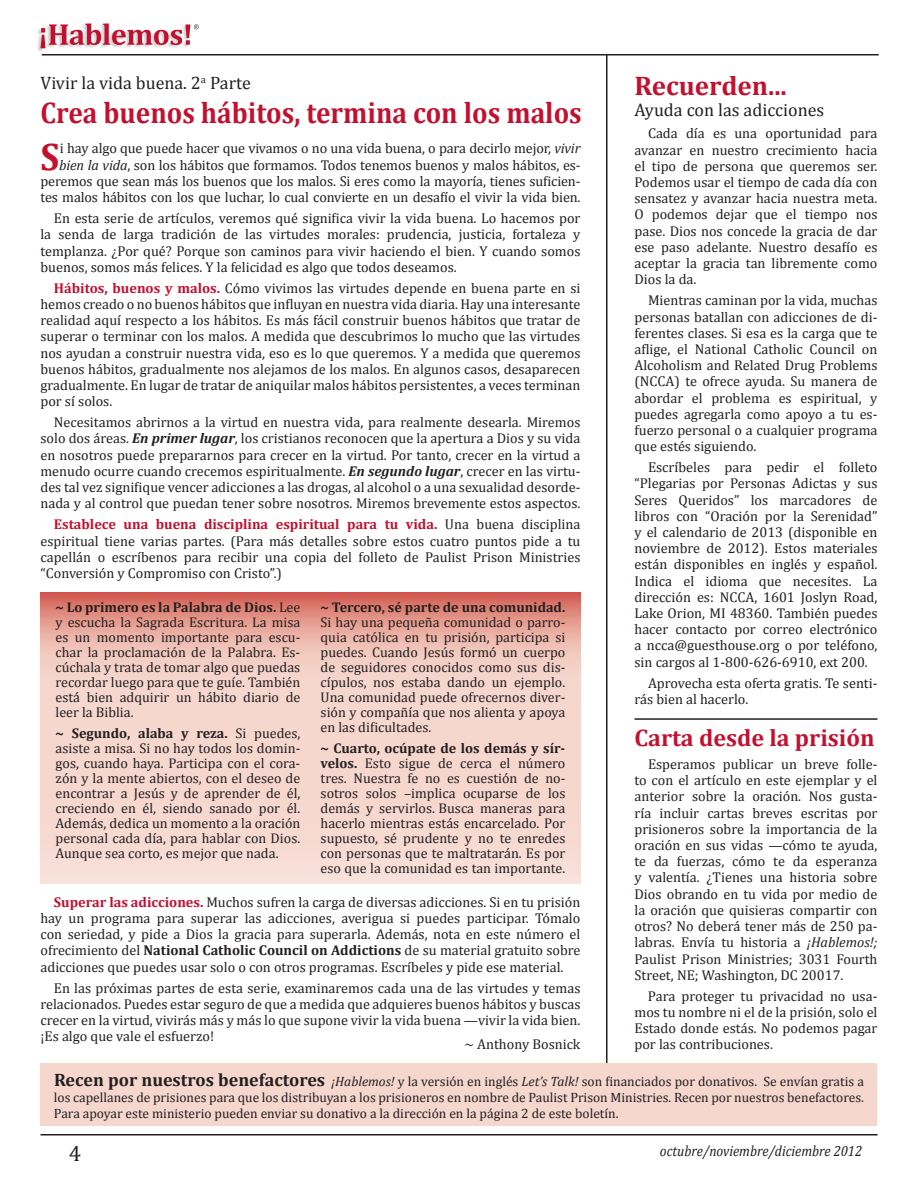
<style>
.page{position:relative;width:918px;height:1188px;background:#fff}
.page>*{position:absolute;margin:0;border:0;box-sizing:border-box;transform-origin:0 0}
.t1{font:700 38.55px "Cambria";color:#c3102f;scale:.95 1}
.t2{font:700 30px "Cambria";color:#c3102f;scale:.91 1}
.t3{font:700 27px "Cambria";color:#c3102f}
.t4{font:700 24px "Cambria";color:#c3102f}
.t5{font:22.5px "Cambria";color:#231f20}
.t6{font:18px "Cambria";color:#231f20}
.t7{font:italic 15px "Cambria";color:#231f20;scale:.9 1}
.t8{font:14.25px/16.2px "Cambria";color:#231f20;text-align:justify}
.t9{font:14.1px/15px "Cambria";color:#231f20;text-align:justify}
.t10{font:700 14.1px "Cambria";color:#231f20}
.t11{font:13.5px/15.8px "Cambria";color:#231f20;text-align:justify}
.s1{font-style:italic}
.s2{font-weight:700;color:#c3102f}
.s3{font-weight:700;font-style:italic}
.s4{font-weight:700}
.s5{font-weight:700;font-size:18px}
</style>
<div class="page">
<hr style="left:42px;top:54px;width:837px;height:2px;background:#231f20">
<hr style="left:40px;top:1134px;width:838px;height:2px;background:#231f20">
<hr style="left:606px;top:54px;width:2px;height:1010px;background:#231f20">
<div style="left:40px;top:1063px;width:838px;height:63px;background:#f5d7ce"></div>
<hr style="left:634px;top:718px;width:244px;height:2px;background:#231f20">
<div style="left:36px;top:24px;width:154px;height:28px;background:#231f20;opacity:.2"></div>
<svg style="left:40px;top:23px;width:159px;height:25px"></svg>
<svg style="left:40px;top:592px;width:540px;height:292px;background:#f1cac1"></svg>
<p class="t6" style="left:40px;top:72px;width:212px">Vivir la vida buena. 2<sup>a</sup> Parte</p>
<h2 class="t2" style="left:40px;top:94px;width:596px">Crea buenos hábitos, termina con los malos</h2>
<h1 class="t1" style="left:40px;top:133px;width:21px">S</h1>
<p class="t8" style="left:40px;top:140px;width:542px;text-align:right">i hay algo que puede hacer que vivamos o no una vida buena, o para decirlo mejor, <span class="s1">vivir bien la vida</span>, son los hábitos que formamos. Todos tenemos buenos y malos hábitos, es&shy;peremos que sean más los buenos que los malos. Si eres como la mayoría, tienes suficien&shy;tes malos hábitos con los que luchar, lo cual convierte en un desafío el vivir la vida bien.</p>
<p class="t8" style="left:40px;top:210px;width:542px;text-indent:14px">En esta serie de artículos, veremos qué significa vivir la vida buena. Lo hacemos por la senda de larga tradición de las virtudes morales: prudencia, justicia, fortaleza y templanza. ¿Por qué? Porque son caminos para vivir haciendo el bien. Y cuando somos buenos, somos más felices. Y la felicidad es algo que todos deseamos.</p>
<p class="t8" style="left:40px;top:280px;width:542px;text-indent:13px"><span class="s2">Hábitos, buenos y malos.</span> Cómo vivimos las virtudes depende en buena parte en si hemos creado o no buenos hábitos que influyan en nuestra vida diaria. Hay una interesante realidad aquí respecto a los hábitos. Es más fácil construir buenos hábitos que tratar de superar o terminar con los malos. A medida que descubrimos lo mucho que las virtudes nos ayudan a construir nuestra vida, eso es lo que queremos. Y a medida que queremos buenos hábitos, gradualmente nos alejamos de los malos. En algunos casos, desaparecen gradualmente. En lugar de tratar de aniquilar malos hábitos persistentes, a veces terminan por sí solos.</p>
<p class="t8" style="left:40px;top:414px;width:542px;text-indent:13px">Necesitamos abrirnos a la virtud en nuestra vida, para realmente desearla. Miremos solo dos áreas. <span class="s3">En primer lugar</span>, los cristianos reconocen que la apertura a Dios y su vida en nosotros puede prepararnos para crecer en la virtud. Por tanto, crecer en la virtud a menudo ocurre cuando crecemos espiritualmente. <span class="s3">En segundo lugar</span>, crecer en las virtu&shy;des tal vez signifique vencer adicciones a las drogas, al alcohol o a una sexualidad desorde&shy;nada y al control que puedan tener sobre nosotros. Miremos brevemente estos aspectos.</p>
<p class="t8" style="left:40px;top:516px;width:542px;text-indent:13px"><span class="s2">Establece una buena disciplina espiritual para tu vida.</span> Una buena disciplina espiritual tiene varias partes. (Para más detalles sobre estos cuatro puntos pide a tu capellán o escríbenos para recibir una copia del folleto de Paulist Prison Ministries “Conversión y Compromiso con Cristo”.)</p>
<p class="t9" style="left:56px;top:600px;width:246px"><span class="s4">~ Lo primero es la Palabra de Dios.</span> Lee y escucha la Sagrada Escritura. La misa es un momento importante para escu&shy;char la proclamación de la Palabra. Es&shy;cúchala y trata de tomar algo que puedas recordar luego para que te guíe. También está bien adquirir un hábito diario de leer la Biblia.</p>
<p class="t9" style="left:56px;top:725px;width:246px"><span class="s4">~ Segundo, alaba y reza.</span> Si puedes, asiste a misa. Si no hay todos los domin&shy;gos, cuando haya. Participa con el cora&shy;zón y la mente abiertos, con el deseo de encontrar a Jesús y de aprender de él, creciendo en él, siendo sanado por él.<br>Además, dedica un momento a la oración personal cada día, para hablar con Dios.<br>Aunque sea corto, es mejor que nada.</p>
<p class="t10" style="left:321px;top:599px;width:246px">~ Tercero, sé parte de una comunidad.</p>
<p class="t9" style="left:321px;top:615px;width:246px">Si hay una pequeña comunidad o parro&shy;quia católica en tu prisión, participa si puedes. Cuando Jesús formó un cuerpo de seguidores conocidos como sus dis&shy;cípulos, nos estaba dando un ejemplo.<br>Una comunidad puede ofrecernos diver&shy;sión y compañía que nos alienta y apoya en las dificultades.</p>
<p class="t9" style="left:321px;top:740px;width:246px"><span class="s4">~ Cuarto, ocúpate de los demás y sír&shy;velos.</span> Esto sigue de cerca el número tres. Nuestra fe no es cuestión de no&shy;sotros solos –implica ocuparse de los demás y servirlos. Busca maneras para hacerlo mientras estás encarcelado. Por supuesto, sé prudente y no te enredes con personas que te maltratarán. Es por eso que la comunidad es tan importante.</p>
<p class="t8" style="left:40px;top:894px;width:542px;text-indent:13px"><span class="s2">Superar las adicciones.</span> Muchos sufren la carga de diversas adicciones. Si en tu prisión hay un programa para superar las adicciones, averigua si puedes participar. Tómalo con seriedad, y pide a Dios la gracia para superarla. Además, nota en este número el ofrecimiento del <span class="s4">National Catholic Council on Addictions</span> de su material gratuito sobre adicciones que puedes usar solo o con otros programas. Escríbeles y pide ese material.</p>
<p class="t8" style="left:40px;top:980px;width:542px;text-indent:13px">En las próximas partes de esta serie, examinaremos cada una de las virtudes y temas relacionados. Puedes estar seguro de que a medida que adquieres buenos hábitos y buscas crecer en la virtud, vivirás más y más lo que supone vivir la vida buena —vivir la vida bien. ¡Es algo que vale el esfuerzo!</p>
<p class="t8" style="left:464px;top:1036px;width:118px">~ Anthony Bosnick</p>
<h3 class="t3" style="left:634px;top:69px;width:154px">Recuerden...</h3>
<p class="t6" style="left:634px;top:99px;width:191px">Ayuda con las adicciones</p>
<p class="t8" style="left:635px;top:125px;width:245px;text-indent:13px">Cada día es una oportunidad para avanzar en nuestro crecimiento hacia el tipo de persona que queremos ser.<br>Podemos usar el tiempo de cada día con sensatez y avanzar hacia nuestra meta.<br>O podemos dejar que el tiempo nos pase. Dios nos concede la gracia de dar ese paso adelante. Nuestro desafío es aceptar la gracia tan libremente como Dios la da.</p>
<p class="t8" style="left:635px;top:292px;width:245px;text-indent:13px">Mientras caminan por la vida, muchas personas batallan con adicciones de di&shy;ferentes clases. Si esa es la carga que te aflige, el National Catholic Council on Alcoholism and Related Drug Problems (NCCA) te ofrece ayuda. Su manera de abordar el problema es espiritual, y puedes agregarla como apoyo a tu es&shy;fuerzo personal o a cualquier programa que estés siguiendo.</p>
<p class="t8" style="left:635px;top:459px;width:245px;text-indent:13px">Escríbeles para pedir el folleto “Plegarias por Personas Adictas y sus Seres Queridos” los marcadores de libros con “Oración por la Serenidad” y el calendario de 2013 (disponible en noviembre de 2012). Estos materiales están disponibles en inglés y español.<br>Indica el idioma que necesites. La dirección es: NCCA, 1601 Joslyn Road, Lake Orion, MI 48360. También puedes hacer contacto por correo electrónico a ncca@guesthouse.org o por teléfono, sin cargos al 1-800-626-6910, ext 200.</p>
<p class="t8" style="left:635px;top:675px;width:244px;text-indent:13px">Aprovecha esta oferta gratis. Te senti&shy;rás bien al hacerlo.</p>
<h3 class="t4" style="left:634px;top:723px;width:242px">Carta desde la prisión</h3>
<p class="t8" style="left:634px;top:756px;width:245px;text-indent:14px">Esperamos publicar un breve folle&shy;to con el artículo en este ejemplar y el anterior sobre la oración. Nos gusta&shy;ría incluir cartas breves escritas por prisioneros sobre la importancia de la oración en sus vidas —cómo te ayuda, te da fuerzas, cómo te da esperanza y valentía. ¿Tienes una historia sobre Dios obrando en tu vida por medio de la oración que quisieras compartir con otros? No deberá tener más de 250 pa&shy;labras. Envía tu historia a <span class="s1">¡Hablemos!; </span>Paulist Prison Ministries; 3031 Fourth Street, NE; Washington, DC 20017.</p>
<p class="t8" style="left:634px;top:988px;width:245px;text-indent:13px">Para proteger tu privacidad no usa&shy;mos tu nombre ni el de la prisión, solo el Estado donde estás. No podemos pagar por las contribuciones.</p>
<p class="t11" style="left:54px;top:1073px;width:811px"><span class="s5">Recen por nuestros benefactores</span> <span class="s1">¡Hablemos!</span> y la versión en inglés <span class="s1">Let’s Talk!</span> son financiados por donativos. Se envían gratis a los capellanes de prisiones para que los distribuyan a los prisioneros en nombre de Paulist Prison Ministries. Recen por nuestros benefactores.<br>Para apoyar este ministerio pueden enviar su donativo a la dirección en la página 2 de este boletín.</p>
<h3 class="t5" style="left:69px;top:1140px;width:14px">4</h3>
<p class="t7" style="left:660px;top:1142px;width:226px">octubre/noviembre/diciembre 2012</p>
</div>
